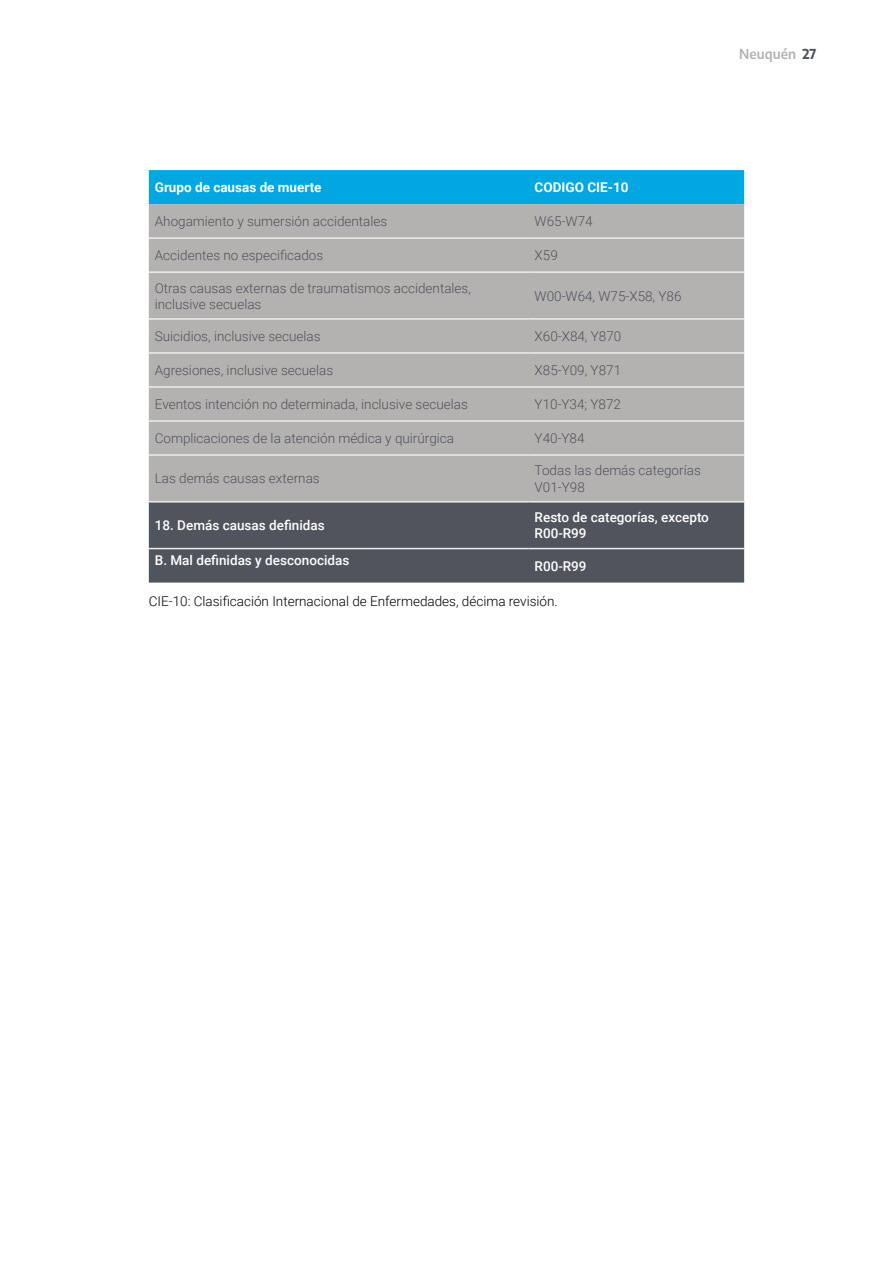
<style>
.page{position:relative;width:893px;height:1263px;background:#fff}
.page>*{position:absolute;margin:0;border:0;box-sizing:border-box;transform-origin:0 0}
.t1{font:300 13.5px/16.2px "Roboto";color:#50545d}
.t2{font:500 13.5px/16.2px "Roboto";color:#fff}
.t3{font:300 13.5px "Roboto";color:#000}
.t4{font:700 13.5px "Roboto";color:#fff}
.t5{font:600 13.5px "Encode Sans";color:#b4b1b1}
.s1{font-weight:700;color:#50545d}
</style>
<div class="page">
<div style="left:149px;top:170px;width:595px;height:34px;background:#00a7e1"></div>
<div style="left:149px;top:204px;width:595px;height:297px;background:#b4b1b1"></div>
<div style="left:149px;top:502px;width:595px;height:81px;background:#50545d"></div>
<hr style="left:149px;top:237px;width:380px;height:2px;background:#eeedee">
<hr style="left:529px;top:237px;width:215px;height:2px;background:#eeedee">
<hr style="left:149px;top:271px;width:380px;height:2px;background:#eeedee">
<hr style="left:529px;top:271px;width:215px;height:2px;background:#eeedee">
<hr style="left:149px;top:318px;width:380px;height:2px;background:#eeedee">
<hr style="left:529px;top:318px;width:215px;height:2px;background:#eeedee">
<hr style="left:149px;top:352px;width:380px;height:2px;background:#eeedee">
<hr style="left:529px;top:352px;width:215px;height:2px;background:#eeedee">
<hr style="left:149px;top:386px;width:380px;height:2px;background:#eeedee">
<hr style="left:529px;top:386px;width:215px;height:2px;background:#eeedee">
<hr style="left:149px;top:420px;width:380px;height:2px;background:#eeedee">
<hr style="left:529px;top:420px;width:215px;height:2px;background:#eeedee">
<hr style="left:149px;top:454px;width:380px;height:2px;background:#eeedee">
<hr style="left:529px;top:454px;width:215px;height:2px;background:#eeedee">
<hr style="left:149px;top:501px;width:380px;height:1px;background:#eeedee">
<hr style="left:529px;top:501px;width:215px;height:1px;background:#eeedee">
<hr style="left:149px;top:548px;width:380px;height:1px;background:#eeedee">
<hr style="left:529px;top:548px;width:215px;height:1px;background:#eeedee">
<p class="t5" style="left:739px;top:44px;width:79px">Neuquén <span class="s1">27</span></p>
<p class="t4" style="left:155px;top:178px;width:168px">Grupo de causas de muerte</p>
<p class="t4" style="left:535px;top:178px;width:95px">CODIGO CIE-10</p>
<p class="t1" style="left:155px;top:213px;width:234px">Ahogamiento y sumersión accidentales</p>
<p class="t1" style="left:535px;top:213px;width:59px">W65-W74</p>
<p class="t1" style="left:155px;top:247px;width:170px">Accidentes no especificados</p>
<p class="t1" style="left:535px;top:247px;width:25px">X59</p>
<p class="t1" style="left:155px;top:279px;width:318px">Otras causas externas de traumatismos accidentales, inclusive secuelas</p>
<p class="t1" style="left:535px;top:287px;width:148px">W00-W64, W75-X58, Y86</p>
<p class="t1" style="left:155px;top:328px;width:167px">Suicidios, inclusive secuelas</p>
<p class="t1" style="left:535px;top:328px;width:88px">X60-X84, Y870</p>
<p class="t1" style="left:155px;top:362px;width:180px">Agresiones, inclusive secuelas</p>
<p class="t1" style="left:535px;top:362px;width:88px">X85-Y09, Y871</p>
<p class="t1" style="left:155px;top:396px;width:315px">Eventos intención no determinada, inclusive secuelas</p>
<p class="t1" style="left:535px;top:396px;width:88px">Y10-Y34; Y872</p>
<p class="t1" style="left:155px;top:430px;width:301px">Complicaciones de la atención médica y quirúrgica</p>
<p class="t1" style="left:535px;top:430px;width:51px">Y40-Y84</p>
<p class="t1" style="left:155px;top:470px;width:166px">Las demás causas externas</p>
<p class="t1" style="left:535px;top:462px;width:168px">Todas las demás categorías<br>V01-Y98</p>
<p class="t2" style="left:155px;top:517px;width:171px">18. Demás causas definidas</p>
<p class="t2" style="left:535px;top:509px;width:176px">Resto de categorías, excepto<br>R00-R99</p>
<p class="t2" style="left:155px;top:551px;width:196px">B. Mal definidas y desconocidas</p>
<p class="t2" style="left:535px;top:557px;width:53px">R00-R99</p>
<p class="t3" style="left:149px;top:591px;width:410px">CIE-10: Clasificación Internacional de Enfermedades, décima revisión.</p>
</div>
